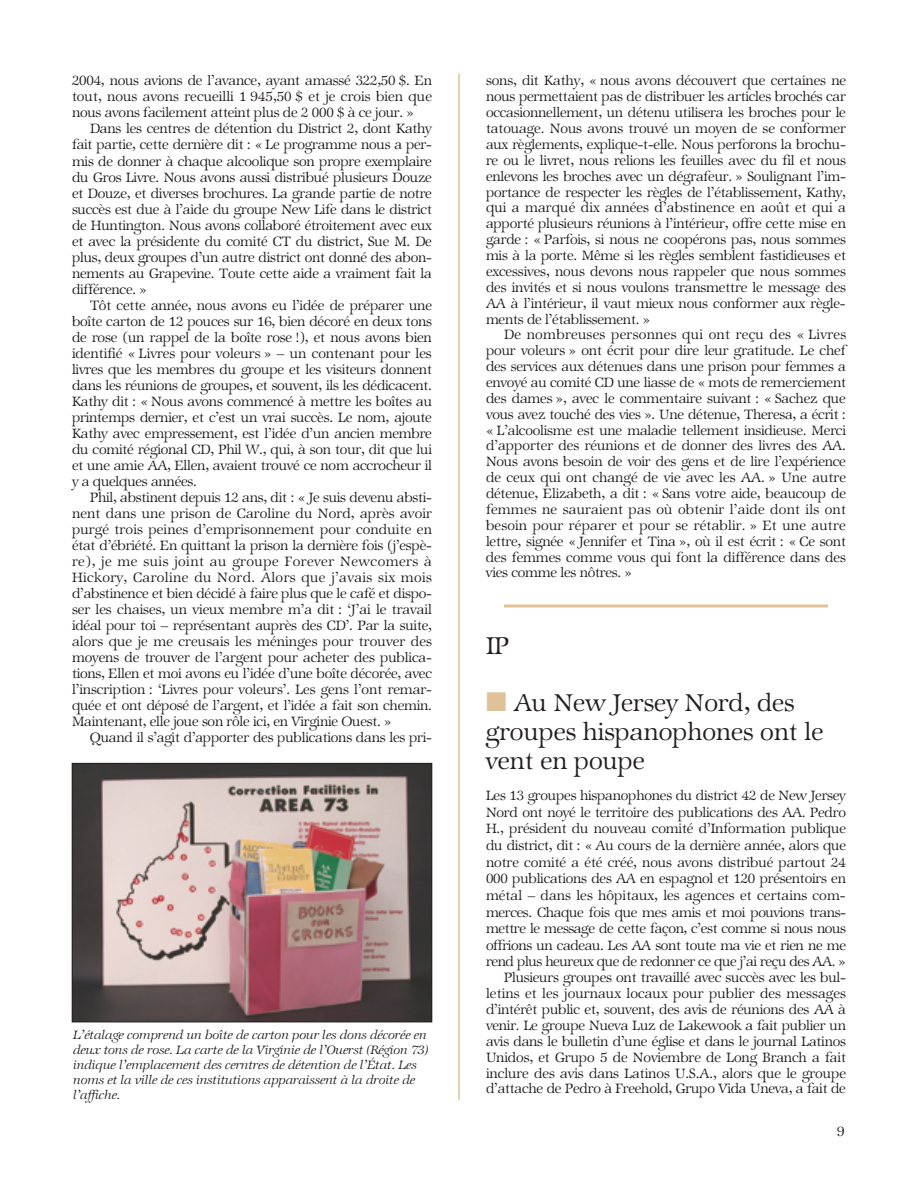
<style>
.page{position:relative;width:918px;height:1188px;background:#fff}
.page>*{position:absolute;margin:0;border:0;box-sizing:border-box;transform-origin:0 0}
.t1{font:27px/28.7px "Zapf Internatl IT Cby BT Light";color:#231f20}
.t2{font:15px/16px "Zapf Internatl IT Cby BT Light";letter-spacing:-.015em;color:#231f20;text-align:justify}
.t3{font:13.5px/15px "Zapf Internatl IT Cby BT Light Ital";color:#231f20}
.s1{color:#dfc298}
</style>
<div class="page">
<hr style="left:504px;top:604px;width:324px;height:3px;background:#dfc298">
<hr style="left:458px;top:73px;width:2px;height:1027px;background:#dfc298">
<img style="left:74px;top:765px;width:356px;height:255px">
<div style="left:72px;top:763px;width:360px;height:259px;border:1px solid #231f20"></div>
<p class="t2" style="left:72px;top:74px;width:362px">2004, nous avions de l’avance, ayant amassé 322,50 $. En tout, nous avons recueilli 1 945,50 $ et je crois bien que nous avons facilement atteint plus de 2 000 $ à ce jour. »</p>
<p class="t2" style="left:72px;top:123px;width:362px;text-indent:18px">Dans les centres de détention du District 2, dont Kathy fait partie, cette dernière dit : « Le programme nous a per&shy;mis de donner à chaque alcoolique son propre exemplaire du Gros Livre. Nous avons aussi distribué plusieurs Douze et Douze, et diverses brochures. La grande partie de notre succès est due à l’aide du groupe New Life dans le district de Huntington. Nous avons collaboré étroitement avec eux et avec la présidente du comité CT du district, Sue M. De plus, deux groupes d’un autre district ont donné des abon&shy;nements au Grapevine. Toute cette aide a vraiment fait la différence. »</p>
<p class="t2" style="left:72px;top:299px;width:362px;text-indent:18px">Tôt cette année, nous avons eu l’idée de préparer une boîte carton de 12 pouces sur 16, bien décoré en deux tons de rose (un rappel de la boîte rose !), et nous avons bien identifié « Livres pour voleurs » – un contenant pour les livres que les membres du groupe et les visiteurs donnent dans les réunions de groupes, et souvent, ils les dédicacent.<br>Kathy dit : « Nous avons commencé à mettre les boîtes au printemps dernier, et c’est un vrai succès. Le nom, ajoute Kathy avec empressement, est l’idée d’un ancien membre du comité régional CD, Phil W., qui, à son tour, dit que lui et une amie AA, Ellen, avaient trouvé ce nom accrocheur il y a quelques années.</p>
<p class="t2" style="left:72px;top:491px;width:362px;text-indent:18px">Phil, abstinent depuis 12 ans, dit : « Je suis devenu absti&shy;nent dans une prison de Caroline du Nord, après avoir purgé trois peines d’emprisonnement pour conduite en état d’ébriété. En quittant la prison la dernière fois (j’espè&shy;re), je me suis joint au groupe Forever Newcomers à Hickory, Caroline du Nord. Alors que j’avais six mois d’abstinence et bien décidé à faire plus que le café et dispo&shy;ser les chaises, un vieux membre m’a dit : ‘J’ai le travail idéal pour toi – représentant auprès des CD’. Par la suite, alors que je me creusais les méninges pour trouver des moyens de trouver de l’argent pour acheter des publica&shy;tions, Ellen et moi avons eu l’idée d’une boîte décorée, avec l’inscription : ‘Livres pour voleurs’. Les gens l’ont remar&shy;quée et ont déposé de l’argent, et l’idée a fait son chemin.<br>Maintenant, elle joue son rôle ici, en Virginie Ouest. »</p>
<p class="t2" style="left:90px;top:731px;width:344px">Quand il s’agit d’apporter des publications dans les pri-</p>
<p class="t3" style="left:74px;top:1029px;width:357px">L’étalage comprend un boîte de carton pour les dons décorée en deux tons de rose. La carte de la Virginie de l’Ouerst (Région 73) indique l’emplacement des cerntres de détention de l’État. Les noms et la ville de ces institutions apparaissent à la droite de l’affiche.</p>
<p class="t2" style="left:486px;top:75px;width:362px">sons, dit Kathy, « nous avons découvert que certaines ne nous permettaient pas de distribuer les articles brochés car occasionnellement, un détenu utilisera les broches pour le tatouage. Nous avons trouvé un moyen de se conformer aux règlements, explique-t-elle. Nous perforons la brochu&shy;re ou le livret, nous relions les feuilles avec du fil et nous enlevons les broches avec un dégrafeur. » Soulignant l’im&shy;portance de respecter les règles de l’établissement, Kathy, qui a marqué dix années d’abstinence en août et qui a apporté plusieurs réunions à l’intérieur, offre cette mise en garde : « Parfois, si nous ne coopérons pas, nous sommes mis à la porte. Même si les règles semblent fastidieuses et excessives, nous devons nous rappeler que nous sommes des invités et si nous voulons transmettre le message des AA à l’intérieur, il vaut mieux nous conformer aux règle&shy;ments de l’établissement. »</p>
<p class="t2" style="left:486px;top:329px;width:362px;text-indent:18px">De nombreuses personnes qui ont reçu des « Livres pour voleurs » ont écrit pour dire leur gratitude. Le chef des services aux détenues dans une prison pour femmes a envoyé au comité CD une liasse de « mots de remerciement des dames », avec le commentaire suivant : « Sachez que vous avez touché des vies ». Une détenue, Theresa, a écrit : « L’alcoolisme est une maladie tellement insidieuse. Merci d’apporter des réunions et de donner des livres des AA.<br>Nous avons besoin de voir des gens et de lire l’expérience de ceux qui ont changé de vie avec les AA. » Une autre détenue, Elizabeth, a dit : « Sans votre aide, beaucoup de femmes ne sauraient pas où obtenir l’aide dont ils ont besoin pour réparer et pour se rétablir. » Et une autre lettre, signée « Jennifer et Tina », où il est écrit : « Ce sont des femmes comme vous qui font la différence dans des vies comme les nôtres. »</p>
<h1 class="t1" style="left:486px;top:635px;width:25px">IP</h1>
<h1 class="t1" style="left:486px;top:692px;width:339px"><span class="s1">■</span> Au New Jersey Nord, des groupes hispanophones ont le vent en poupe</h1>
<p class="t2" style="left:486px;top:789px;width:362px;text-align:right">Les 13 groupes hispanophones du district 42 de New Jersey Nord ont noyé le territoire des publications des AA. Pedro H., président du nouveau comité d’Information publique du district, dit : « Au cours de la dernière année, alors que notre comité a été créé, nous avons distribué partout 24<br>000 publications des AA en espagnol et 120 présentoirs en métal – dans les hôpitaux, les agences et certains com&shy;merces. Chaque fois que mes amis et moi pouvions trans&shy;mettre le message de cette façon, c’est comme si nous nous offrions un cadeau. Les AA sont toute ma vie et rien ne me rend plus heureux que de redonner ce que j’ai reçu des AA. » Plusieurs groupes ont travaillé avec succès avec les bul&shy;letins et les journaux locaux pour publier des messages d’intérêt public et, souvent, des avis de réunions des AA à venir. Le groupe Nueva Luz de Lakewook a fait publier un avis dans le bulletin d’une église et dans le journal Latinos Unidos, et Grupo 5 de Noviembre de Long Branch a fait inclure des avis dans Latinos U.S.A., alors que le groupe d’attache de Pedro à Freehold, Grupo Vida Uneva, a fait de</p>
<p class="t2" style="left:837px;top:1125px;width:9px">9</p>
</div>
